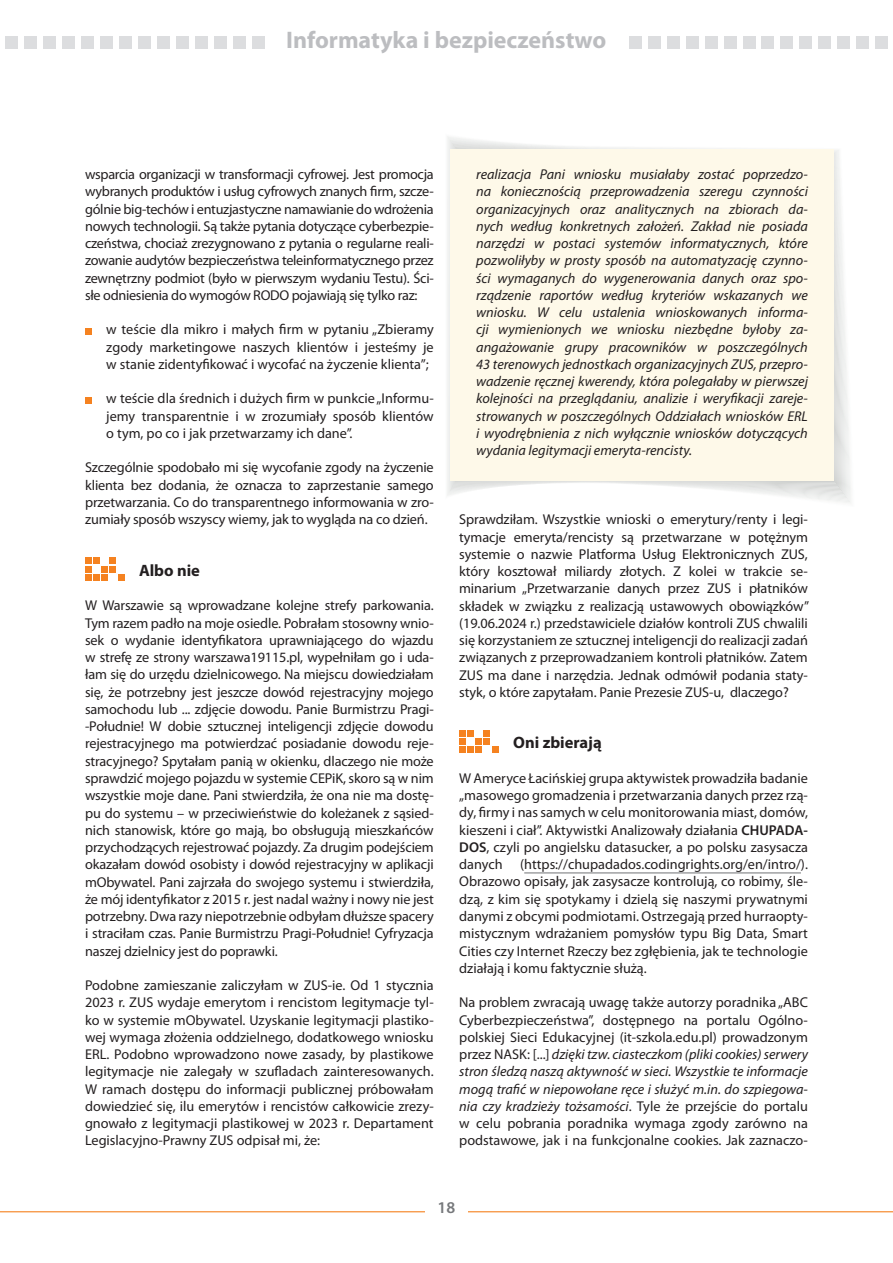
<style>
.page{position:relative;width:893px;height:1263px;background:#fff}
.page>*{position:absolute;margin:0;border:0;box-sizing:border-box;transform-origin:0 0}
.t1{font:700 24px "Myriad Pro";color:#bcbdc0}
.t2{font:700 16.5px "Myriad Pro";color:#231f20}
.t3{font:600 16.5px "Myriad Pro";color:#76787b}
.t4{font:14.25px/17.2px "Myriad Pro";letter-spacing:-.005em;color:#231f20;text-align:justify}
.t5{font:italic 14.25px/17.2px "Myriad Pro";color:#231f20;text-align:justify}
.s1{font-weight:600}
.s2{font-style:italic}
</style>
<div class="page">
<hr style="left:0;top:1211px;width:893px;height:1px;background:#f58220">
<div style="left:425px;top:1195px;width:43px;height:23px;background:#fff"></div>
<div style="left:875px;top:36px;width:13px;height:13px;background:#dcdddf"></div>
<div style="left:837px;top:36px;width:13px;height:13px;background:#dcdddf"></div>
<div style="left:818px;top:36px;width:13px;height:13px;background:#dcdddf"></div>
<div style="left:799px;top:36px;width:13px;height:13px;background:#dcdddf"></div>
<div style="left:667px;top:36px;width:13px;height:13px;background:#dcdddf"></div>
<div style="left:629px;top:36px;width:13px;height:13px;background:#dcdddf"></div>
<div style="left:648px;top:36px;width:13px;height:13px;background:#dcdddf"></div>
<div style="left:743px;top:36px;width:13px;height:13px;background:#dcdddf"></div>
<div style="left:724px;top:36px;width:12px;height:13px;background:#dcdddf"></div>
<div style="left:686px;top:36px;width:13px;height:13px;background:#dcdddf"></div>
<div style="left:761px;top:36px;width:13px;height:13px;background:#dcdddf"></div>
<div style="left:704px;top:36px;width:13px;height:13px;background:#dcdddf"></div>
<div style="left:780px;top:36px;width:13px;height:13px;background:#dcdddf"></div>
<div style="left:856px;top:36px;width:13px;height:13px;background:#dcdddf"></div>
<div style="left:252px;top:36px;width:12px;height:13px;background:#dcdddf"></div>
<div style="left:195px;top:36px;width:13px;height:13px;background:#dcdddf"></div>
<div style="left:214px;top:36px;width:13px;height:13px;background:#dcdddf"></div>
<div style="left:81px;top:36px;width:13px;height:13px;background:#dcdddf"></div>
<div style="left:43px;top:36px;width:13px;height:13px;background:#dcdddf"></div>
<div style="left:5px;top:36px;width:13px;height:13px;background:#dcdddf"></div>
<div style="left:24px;top:36px;width:13px;height:13px;background:#dcdddf"></div>
<div style="left:62px;top:36px;width:13px;height:13px;background:#dcdddf"></div>
<div style="left:157px;top:36px;width:13px;height:12px;background:#dcdddf"></div>
<div style="left:138px;top:36px;width:13px;height:13px;background:#dcdddf"></div>
<div style="left:100px;top:36px;width:13px;height:13px;background:#dcdddf"></div>
<div style="left:119px;top:36px;width:13px;height:13px;background:#dcdddf"></div>
<div style="left:233px;top:36px;width:13px;height:13px;background:#dcdddf"></div>
<div style="left:176px;top:36px;width:13px;height:13px;background:#dcdddf"></div>
<div style="left:451px;top:150px;width:383px;height:331px;background:#fef9e9"></div>
<svg style="left:85px;top:328px;width:6px;height:6px"></svg>
<svg style="left:85px;top:397px;width:6px;height:6px"></svg>
<svg style="left:85px;top:558px;width:39px;height:22px"></svg>
<hr style="left:524px;top:872px;width:277px;height:1px;background:#808285">
<svg style="left:459px;top:730px;width:39px;height:23px"></svg>
<h1 class="t1" style="left:286px;top:25px;width:322px">Informatyka i bezpieczeństwo</h1>
<p class="t4" style="left:85px;top:165px;width:350px">wsparcia organizacji w transformacji cyfrowej. Jest promocja wybranych produktów i usług cyfrowych znanych firm, szcze&shy;gólnie big-techów i entuzjastyczne namawianie do wdrożenia nowych technologii. Są także pytania dotyczące cyberbezpie&shy;czeństwa, chociaż zrezygnowano z pytania o regularne reali&shy;zowanie audytów bezpieczeństwa teleinformatycznego przez zewnętrzny podmiot (było w pierwszym wydaniu Testu). Ści&shy;słe odniesienia do wymogów RODO pojawiają się tylko raz:</p>
<p class="t4" style="left:106px;top:321px;width:329px">w teście dla mikro i małych firm w pytaniu „Zbieramy zgody marketingowe naszych klientów i jesteśmy je w stanie zidentyfikować i wycofać na życzenie klienta”;</p>
<p class="t4" style="left:106px;top:390px;width:329px">w teście dla średnich i dużych firm w punkcie „Informu&shy;jemy transparentnie i w zrozumiały sposób klientów o tym, po co i jak przetwarzamy ich dane”.</p>
<p class="t4" style="left:85px;top:459px;width:350px">Szczególnie spodobało mi się wycofanie zgody na życzenie klienta bez dodania, że oznacza to zaprzestanie samego przetwarzania. Co do transparentnego informowania w zro&shy;zumiały sposób wszyscy wiemy, jak to wygląda na co dzień.</p>
<p class="t2" style="left:139px;top:559px;width:62px">Albo nie</p>
<p class="t4" style="left:85px;top:597px;width:350px">W Warszawie są wprowadzane kolejne strefy parkowania.<br>Tym razem padło na moje osiedle. Pobrałam stosowny wnio&shy;sek o wydanie identyfikatora uprawniającego do wjazdu w strefę ze strony warszawa19115.pl, wypełniłam go i uda&shy;łam się do urzędu dzielnicowego. Na miejscu dowiedziałam się, że potrzebny jest jeszcze dowód rejestracyjny mojego samochodu lub ... zdjęcie dowodu. Panie Burmistrzu Pragi--Południe! W dobie sztucznej inteligencji zdjęcie dowodu rejestracyjnego ma potwierdzać posiadanie dowodu reje&shy;stracyjnego? Spytałam panią w okienku, dlaczego nie może sprawdzić mojego pojazdu w systemie CEPiK, skoro są w nim wszystkie moje dane. Pani stwierdziła, że ona nie ma dostę&shy;pu do systemu – w przeciwieństwie do koleżanek z sąsied&shy;nich stanowisk, które go mają, bo obsługują mieszkańców przychodzących rejestrować pojazdy. Za drugim podejściem okazałam dowód osobisty i dowód rejestracyjny w aplikacji mObywatel. Pani zajrzała do swojego systemu i stwierdziła, że mój identyfikator z 2015 r. jest nadal ważny i nowy nie jest potrzebny. Dwa razy niepotrzebnie odbyłam dłuższe spacery i straciłam czas. Panie Burmistrzu Pragi-Południe! Cyfryzacja naszej dzielnicy jest do poprawki.</p>
<p class="t4" style="left:85px;top:976px;width:350px">Podobne zamieszanie zaliczyłam w ZUS-ie. Od 1 stycznia 2023 r. ZUS wydaje emerytom i rencistom legitymacje tyl&shy;ko w systemie mObywatel. Uzyskanie legitymacji plastiko&shy;wej wymaga złożenia oddzielnego, dodatkowego wniosku ERL. Podobno wprowadzono nowe zasady, by plastikowe legitymacje nie zalegały w szufladach zainteresowanych.<br>W ramach dostępu do informacji publicznej próbowałam dowiedzieć się, ilu emerytów i rencistów całkowicie zrezy&shy;gnowało z legitymacji plastikowej w 2023 r. Departament Legislacyjno-Prawny ZUS odpisał mi, że:</p>
<p class="t5" style="left:476px;top:165px;width:333px">realizacja Pani wniosku musiałaby zostać poprzedzo&shy;na koniecznością przeprowadzenia szeregu czynności organizacyjnych oraz analitycznych na zbiorach da&shy;nych według konkretnych założeń. Zakład nie posiada narzędzi w postaci systemów informatycznych, które pozwoliłyby w prosty sposób na automatyzację czynno&shy;ści wymaganych do wygenerowania danych oraz spo&shy;rządzenie raportów według kryteriów wskazanych we wniosku. W celu ustalenia wnioskowanych informa&shy;cji wymienionych we wniosku niezbędne byłoby za&shy;angażowanie grupy pracowników w poszczególnych 43 terenowych jednostkach organizacyjnych ZUS, przepro&shy;wadzenie ręcznej kwerendy, która polegałaby w pierwszej kolejności na przeglądaniu, analizie i weryfikacji zareje&shy;strowanych w poszczególnych Oddziałach wniosków ERL i wyodrębnienia z nich wyłącznie wniosków dotyczących wydania legitymacji emeryta-rencisty.</p>
<p class="t4" style="left:459px;top:511px;width:351px">Sprawdziłam. Wszystkie wnioski o emerytury/renty i legi&shy;tymacje emeryta/rencisty są przetwarzane w potężnym systemie o nazwie Platforma Usług Elektronicznych ZUS, który kosztował miliardy złotych. Z kolei w trakcie se&shy;minarium „Przetwarzanie danych przez ZUS i płatników składek w związku z realizacją ustawowych obowiązków” (19.06.2024 r.) przedstawiciele działów kontroli ZUS chwalili się korzystaniem ze sztucznej inteligencji do realizacji zadań związanych z przeprowadzaniem kontroli płatników. Zatem ZUS ma dane i narzędzia. Jednak odmówił podania staty&shy;styk, o które zapytałam. Panie Prezesie ZUS-u, dlaczego?</p>
<p class="t2" style="left:513px;top:732px;width:90px">Oni zbierają</p>
<p class="t4" style="left:459px;top:769px;width:350px">W Ameryce Łacińskiej grupa aktywistek prowadziła badanie „masowego gromadzenia i przetwarzania danych przez rzą&shy;dy, firmy i nas samych w celu monitorowania miast, domów, kieszeni i ciał”. Aktywistki Analizowały działania <span class="s1">CHUPADA-DOS</span>, czyli po angielsku datasucker, a po polsku zasysacza danych (https://chupadados.codingrights.org/en/intro/).<br>Obrazowo opisały, jak zasysacze kontrolują, co robimy, śle&shy;dzą, z kim się spotykamy i dzielą się naszymi prywatnymi danymi z obcymi podmiotami. Ostrzegają przed hurraopty&shy;mistycznym wdrażaniem pomysłów typu Big Data, Smart Cities czy Internet Rzeczy bez zgłębienia, jak te technologie działają i komu faktycznie służą.</p>
<p class="t4" style="left:459px;top:994px;width:350px">Na problem zwracają uwagę także autorzy poradnika „ABC Cyberbezpieczeństwa”, dostępnego na portalu Ogólno&shy;polskiej Sieci Edukacyjnej (it-szkola.edu.pl) prowadzonym przez NASK: [...] <span class="s2">dzięki tzw. ciasteczkom (pliki cookies) serwery stron śledzą naszą aktywność w sieci. Wszystkie te informacje mogą trafić w niepowołane ręce i służyć m.in. do szpiegowa&shy;nia czy kradzieży tożsamości</span>. Tyle że przejście do portalu w celu pobrania poradnika wymaga zgody zarówno na podstawowe, jak i na funkcjonalne cookies. Jak zaznaczo-</p>
<p class="t3" style="left:438px;top:1197px;width:19px">18</p>
</div>
